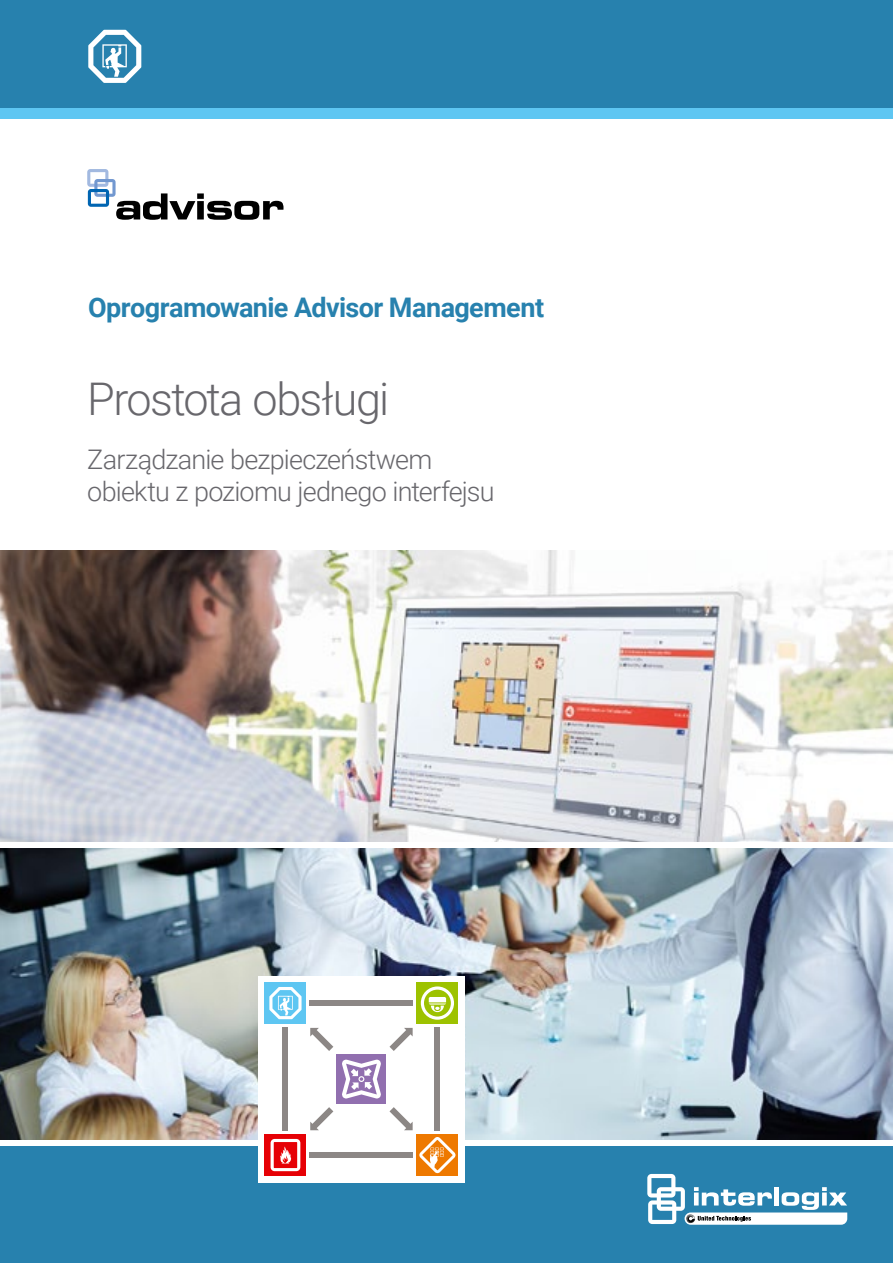
<style>
.page{position:relative;width:893px;height:1263px;background:#fff}
.page>*{position:absolute;margin:0;border:0;box-sizing:border-box;transform-origin:0 0}
.t1{font:300 45px "Roboto";letter-spacing:-.035em;color:#68676c}
.t2{font:300 27px/32.4px "Roboto";letter-spacing:-.03em;color:#68676c}
.t3{font:700 27px "Roboto";letter-spacing:-.02em;color:#2781ae}
</style>
<div class="page">
<div style="left:0;top:1146px;width:893px;height:117px;background:#2781ae"></div>
<svg style="left:647px;top:1174px;width:200px;height:51px"></svg>
<img style="left:0;top:551px;width:893px;height:291px">
<img style="left:0;top:848px;width:893px;height:292px">
<div style="left:258px;top:976px;width:207px;height:206px;background:#fff"></div>
<div style="left:417px;top:1134px;width:41px;height:42px;background:#ee7900"></div>
<svg style="left:419px;top:1137px;width:36px;height:36px"></svg>
<div style="left:265px;top:1134px;width:41px;height:42px;background:linear-gradient(to right,#e60207,#e60207)"></div>
<svg style="left:271px;top:1139px;width:29px;height:32px"></svg>
<div style="left:337px;top:1054px;width:49px;height:50px;background:#916faf"></div>
<svg style="left:342px;top:1060px;width:39px;height:38px"></svg>
<svg style="left:310px;top:1107px;width:23px;height:23px"></svg>
<svg style="left:389px;top:1107px;width:24px;height:23px"></svg>
<div style="left:434px;top:1027px;width:6px;height:103px;background:#8c8785"></div>
<div style="left:310px;top:1000px;width:103px;height:6px;background:#8c8785"></div>
<div style="left:282px;top:1027px;width:6px;height:103px;background:#8c8785"></div>
<div style="left:310px;top:1152px;width:103px;height:6px;background:#8c8785"></div>
<svg style="left:389px;top:1028px;width:24px;height:23px"></svg>
<svg style="left:310px;top:1028px;width:23px;height:23px"></svg>
<div style="left:265px;top:982px;width:41px;height:42px;background:#5ec6f2"></div>
<svg style="left:269px;top:987px;width:33px;height:32px"></svg>
<div style="left:417px;top:982px;width:41px;height:42px;background:#9dc200"></div>
<svg style="left:421px;top:986px;width:33px;height:34px"></svg>
<div style="left:0;top:0;width:893px;height:108px;background:#2781ae"></div>
<svg style="left:88px;top:30px;width:53px;height:53px"></svg>
<svg style="left:87px;top:169px;width:196px;height:51px"></svg>
<div style="left:0;top:108px;width:893px;height:11px;background:#5ec6f2"></div>
<p class="t3" style="left:88px;top:289px;width:458px">Oprogramowanie Advisor Management</p>
<h1 class="t1" style="left:87px;top:368px;width:304px">Prostota obsługi</h1>
<p class="t2" style="left:87px;top:442px;width:409px">Zarządzanie bezpieczeństwem obiektu z poziomu jednego interfejsu</p>
</div>
